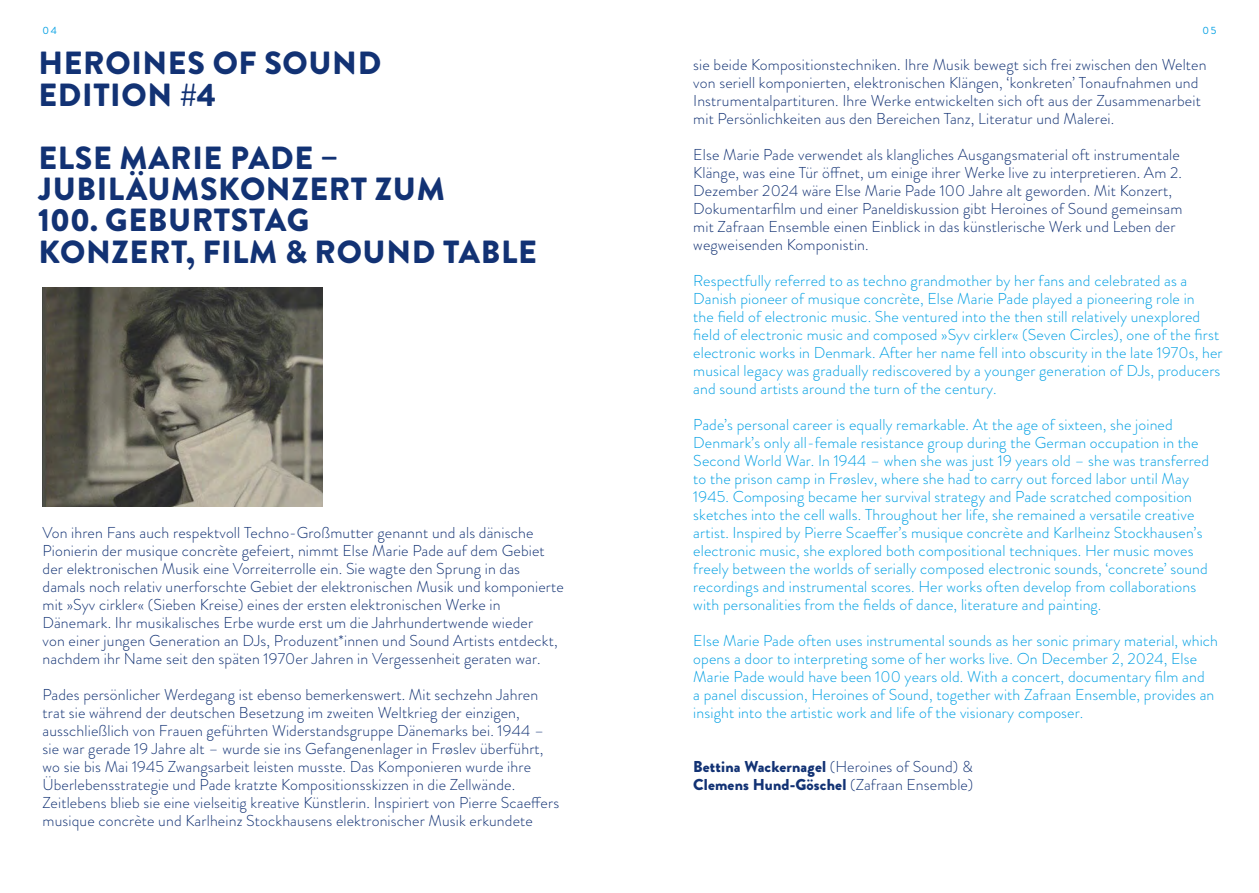
<style>
.page{position:relative;width:1259px;height:893px;background:#fff}
.page>*{position:absolute;margin:0;border:0;box-sizing:border-box;transform-origin:0 0}
.t1{font:900 32.1px/31.3px "Brandon Grotesque";letter-spacing:.02em;color:#123274}
.t2{font:300 15.75px/18px "Brandon Grotesque";letter-spacing:.01em;color:#123274}
.t3{font:300 15.75px/18px "Brandon Grotesque";letter-spacing:.01em;color:#009fe3}
.t4{font:900 15.75px/18px "Brandon Grotesque";letter-spacing:.01em;color:#123274}
.t5{font:10.5px "Brandon Grotesque";color:#009fe3}
.s1{font-weight:300}
</style>
<div class="page">
<img style="left:43px;top:287px;width:279px;height:220px">
<p class="t5" style="left:43px;top:23px;width:16px">04</p>
<p class="t5" style="left:1202px;top:23px;width:15px">05</p>
<h1 class="t1" style="left:38px;top:48px;width:344px">HEROINES OF SOUND<br>EDITION #4</h1>
<h1 class="t1" style="left:38px;top:142px;width:500px">ELSE MARIE PADE –<br>JUBILÄUMSKONZERT ZUM<br>100. GEBURTSTAG<br>KONZERT, FILM &amp; ROUND TABLE</h1>
<p class="t2" style="left:43px;top:524px;width:523px">Von ihren Fans auch respektvoll Techno-Großmutter genannt und als dänische Pionierin der musique concrète gefeiert, nimmt Else Marie Pade auf dem Gebiet der elektronischen Musik eine Vorreiterrolle ein. Sie wagte den Sprung in das damals noch relativ unerforschte Gebiet der elektronischen Musik und komponierte mit »Syv cirkler« (Sieben Kreise) eines der ersten elektronischen Werke in Dänemark. Ihr musikalisches Erbe wurde erst um die Jahrhundertwende wieder<br>von einer jungen Generation an DJs, Produzent*innen und Sound Artists entdeckt, nachdem ihr Name seit den späten 1970er Jahren in Vergessenheit geraten war.</p>
<p class="t2" style="left:43px;top:686px;width:518px">Pades persönlicher Werdegang ist ebenso bemerkenswert. Mit sechzehn Jahren trat sie während der deutschen Besetzung im zweiten Weltkrieg der einzigen, ausschließlich von Frauen geführten Widerstandsgruppe Dänemarks bei. 1944 – sie war gerade 19 Jahre alt – wurde sie ins Gefangenenlager in Frøslev überführt, wo sie bis Mai 1945 Zwangsarbeit leisten musste. Das Komponieren wurde ihre Überlebensstrategie und Pade kratzte Kompositionsskizzen in die Zellwände.<br>Zeitlebens blieb sie eine vielseitig kreative Künstlerin. Inspiriert von Pierre Scaeffers musique concrète und Karlheinz Stockhausens elektronischer Musik erkundete</p>
<p class="t2" style="left:693px;top:56px;width:515px">sie beide Kompositionstechniken. Ihre Musik bewegt sich frei zwischen den Welten von seriell komponierten, elektronischen Klängen, ‘konkreten’ Tonaufnahmen und Instrumentalpartituren. Ihre Werke entwickelten sich oft aus der Zusammenarbeit mit Persönlichkeiten aus den Bereichen Tanz, Literatur und Malerei.</p>
<p class="t2" style="left:693px;top:146px;width:490px">Else Marie Pade verwendet als klangliches Ausgangsmaterial oft instrumentale Klänge, was eine Tür öffnet, um einige ihrer Werke live zu interpretieren. Am 2.<br>Dezember 2024 wäre Else Marie Pade 100 Jahre alt geworden. Mit Konzert, Dokumentarfilm und einer Paneldiskussion gibt Heroines of Sound gemeinsam mit Zafraan Ensemble einen Einblick in das künstlerische Werk und Leben der wegweisenden Komponistin.</p>
<p class="t3" style="left:693px;top:272px;width:531px">Respectfully referred to as techno grandmother by her fans and celebrated as a Danish pioneer of musique concrète, Else Marie Pade played a pioneering role in<br>the field of electronic music. She ventured into the then still relatively unexplored field of electronic music and composed »Syv cirkler« (Seven Circles), one of the first electronic works in Denmark. After her name fell into obscurity in the late 1970s, her musical legacy was gradually rediscovered by a younger generation of DJs, producers and sound artists around the turn of the century.</p>
<p class="t3" style="left:693px;top:416px;width:517px">Pade’s personal career is equally remarkable. At the age of sixteen, she joined Denmark’s only all-female resistance group during the German occupation in the Second World War. In 1944 – when she was just 19 years old – she was transferred to the prison camp in Frøslev, where she had to carry out forced labor until May 1945. Composing became her survival strategy and Pade scratched composition sketches into the cell walls. Throughout her life, she remained a versatile creative artist. Inspired by Pierre Scaeffer’s musique concrète and Karlheinz Stockhausen’s electronic music, she explored both compositional techniques. Her music moves freely between the worlds of serially composed electronic sounds, ‘concrete’ sound recordings and instrumental scores. Her works often develop from collaborations with personalities from the fields of dance, literature and painting.</p>
<p class="t3" style="left:693px;top:632px;width:526px">Else Marie Pade often uses instrumental sounds as her sonic primary material, which opens a door to interpreting some of her works live. On December 2, 2024, Else Marie Pade would have been 100 years old. With a concert, documentary film and<br>a panel discussion, Heroines of Sound, together with Zafraan Ensemble, provides an insight into the artistic work and life of the visionary composer.</p>
<p class="t4" style="left:693px;top:758px;width:281px">Bettina Wackernagel <span class="s1">(Heroines of Sound) &amp;<br></span>Clemens Hund-Göschel <span class="s1">(Zafraan Ensemble)</span></p>
</div>
